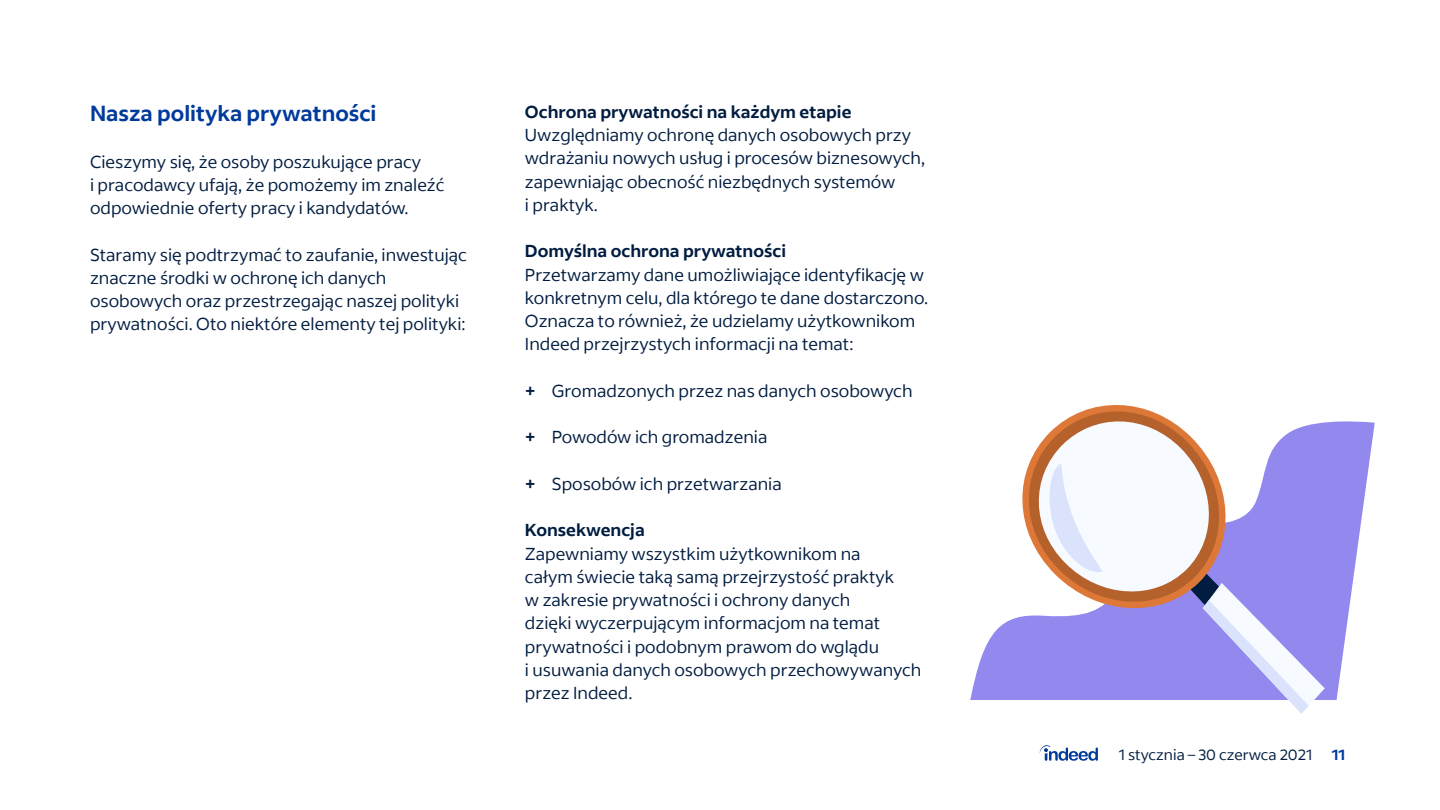
<style>
.page{position:relative;width:1440px;height:810px;background:#fff}
.page>*{position:absolute;margin:0;border:0;box-sizing:border-box;transform-origin:0 0}
.t1{font:700 21.75px "Indeed Sans";color:#003a9b}
.t2{font:17.25px/23.2px "Indeed Sans";color:#001c40}
.t3{font:700 17.25px "Indeed Sans";color:#001c40}
.t4{font:15px "Indeed Sans";color:#001c40}
.t5{font:700 15px "Indeed Sans";color:#003a9b}
.s1{font-weight:700}
</style>
<div class="page">
<svg style="left:970px;top:421px;width:405px;height:279px"></svg>
<svg style="left:1012px;top:421px;width:7px;height:199px"></svg>
<svg style="left:1019px;top:405px;width:306px;height:309px"></svg>
<svg style="left:1040px;top:745px;width:58px;height:16px"></svg>
<p class="t1" style="left:90px;top:99px;width:288px">Nasza polityka prywatności</p>
<p class="t2" style="left:90px;top:150px;width:356px">Cieszymy się, że osoby poszukujące pracy<br>i pracodawcy ufają, że pomożemy im znaleźć odpowiednie oferty pracy i kandydatów.</p>
<p class="t2" style="left:90px;top:243px;width:378px">Staramy się podtrzymać to zaufanie, inwestując znaczne środki w ochronę ich danych osobowych oraz przestrzegając naszej polityki prywatności. Oto niektóre elementy tej polityki:</p>
<p class="t3" style="left:525px;top:101px;width:328px">Ochrona prywatności na każdym etapie</p>
<p class="t2" style="left:525px;top:123px;width:402px">Uwzględniamy ochronę danych osobowych przy wdrażaniu nowych usług i procesów biznesowych, zapewniając obecność niezbędnych systemów<br>i praktyk.</p>
<p class="t3" style="left:525px;top:240px;width:263px">Domyślna ochrona prywatności</p>
<p class="t2" style="left:525px;top:263px;width:405px">Przetwarzamy dane umożliwiające identyfikację w konkretnym celu, dla którego te dane dostarczono.<br>Oznacza to również, że udzielamy użytkownikom Indeed przejrzystych informacji na temat:</p>
<p class="t2" style="left:525px;top:379px;width:389px"><span class="s1">+</span> Gromadzonych przez nas danych osobowych</p>
<p class="t2" style="left:525px;top:425px;width:244px"><span class="s1">+</span> Powodów ich gromadzenia</p>
<p class="t2" style="left:525px;top:472px;width:258px"><span class="s1">+</span> Sposobów ich przetwarzania</p>
<p class="t3" style="left:525px;top:519px;width:121px">Konsekwencja</p>
<p class="t2" style="left:525px;top:542px;width:398px">Zapewniamy wszystkim użytkownikom na<br>całym świecie taką samą przejrzystość praktyk<br>w zakresie prywatności i ochrony danych<br>dzięki wyczerpującym informacjom na temat prywatności i podobnym prawom do wglądu<br>i usuwania danych osobowych przechowywanych przez Indeed.</p>
<p class="t4" style="left:1119px;top:745px;width:195px">1 stycznia – 30 czerwca 2021</p>
<p class="t5" style="left:1332px;top:745px;width:15px">11</p>
</div>
